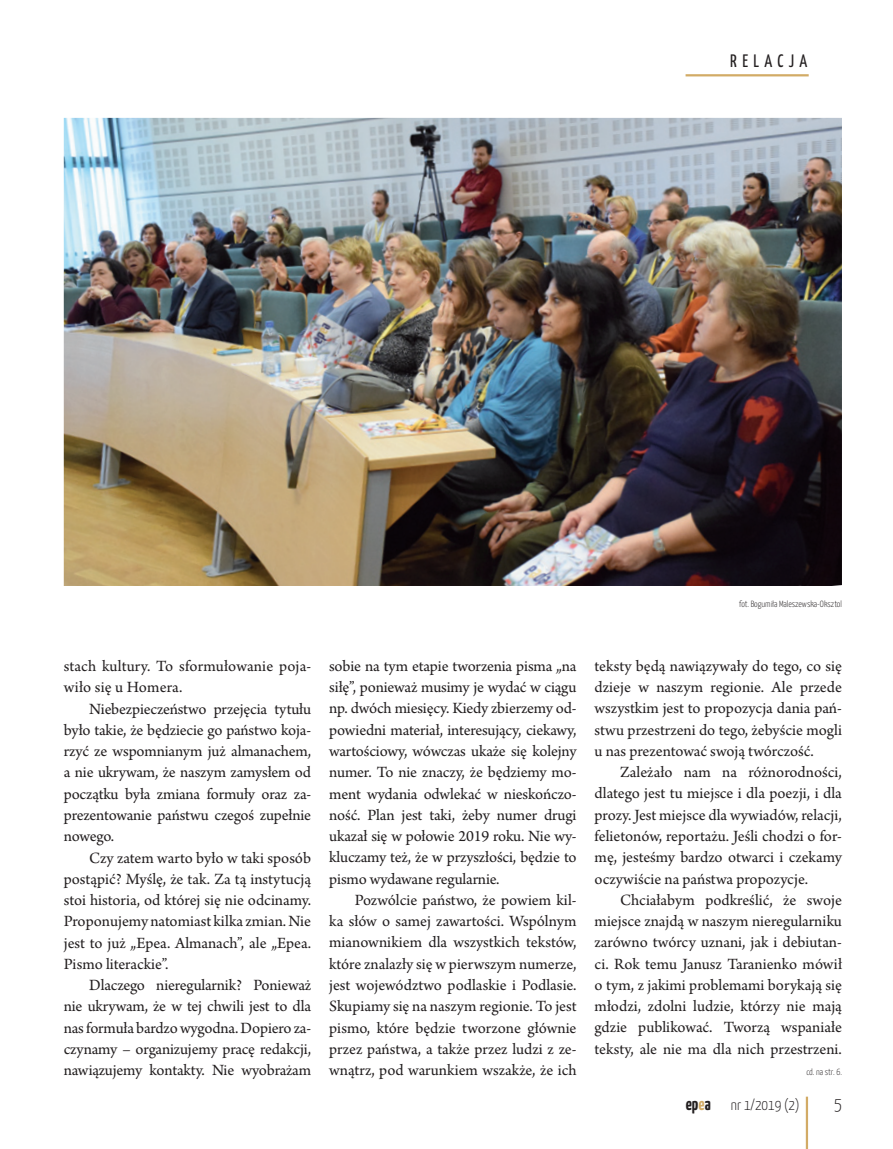
<style>
.page{position:relative;width:893px;height:1149px;background:#fff}
.page>*{position:absolute;margin:0;border:0;box-sizing:border-box;transform-origin:0 0}
.t1{font:18px "Yanone Kaffeesatz";letter-spacing:.3em;color:#231f20}
.t2{font:300 18px "Yanone Kaffeesatz";color:#231f20}
.t3{font:16.5px/21.3px "Arno Pro";letter-spacing:-.005em;color:#231f20;text-align:justify}
.t4{font:300 15px "Yanone Kaffeesatz";color:#231f20}
.t5{font:300 9px "Yanone Kaffeesatz";color:#231f20}
.s1{font-weight:700;font-size:18px}
.s2{font-weight:700;font-size:18px;color:#d2ab66}
</style>
<div class="page">
<hr style="left:806px;top:1096px;width:2px;height:52px;background:#d2ab66">
<hr style="left:686px;top:74px;width:123px;height:2px;background:#d2ab66">
<img style="left:64px;top:118px;width:778px;height:467px">
<p class="t1" style="left:730px;top:50px;width:79px">RELACJA</p>
<p class="t5" style="left:739px;top:598px;width:104px">fot. Bogumiła Maleszewska-Oksztol</p>
<p class="t3" style="left:64px;top:656px;width:249px">stach kultury. To sformułowanie poja&shy;wiło się u Homera.</p>
<p class="t3" style="left:64px;top:698px;width:249px;text-indent:26px">Niebezpieczeństwo przejęcia tytułu było takie, że będziecie go państwo koja&shy;rzyć ze wspomnianym już almanachem, a nie ukrywam, że naszym zamysłem od początku była zmiana formuły oraz za&shy;prezentowanie państwu czegoś zupełnie nowego.</p>
<p class="t3" style="left:64px;top:847px;width:249px;text-indent:26px">Czy zatem warto było w taki sposób postąpić? Myślę, że tak. Za tą instytucją stoi historia, od której się nie odcinamy.<br>Proponujemy natomiast kilka zmian. Nie jest to już „Epea. Almanach”, ale „Epea.<br>Pismo literackie”.</p>
<p class="t3" style="left:64px;top:975px;width:249px;text-indent:26px">Dlaczego nieregularnik? Ponieważ nie ukrywam, że w tej chwili jest to dla nas formuła bardzo wygodna. Dopiero za&shy;czynamy – organizujemy pracę redakcji, nawiązujemy kontakty. Nie wyobrażam</p>
<p class="t3" style="left:329px;top:656px;width:249px">sobie na tym etapie tworzenia pisma „na siłę”, ponieważ musimy je wydać w ciągu np. dwóch miesięcy. Kiedy zbierzemy od&shy;powiedni materiał, interesujący, ciekawy, wartościowy, wówczas ukaże się kolejny numer. To nie znaczy, że będziemy mo&shy;ment wydania odwlekać w nieskończo&shy;ność. Plan jest taki, żeby numer drugi ukazał się w połowie 2019 roku. Nie wy&shy;kluczamy też, że w przyszłości, będzie to pismo wydawane regularnie.</p>
<p class="t3" style="left:329px;top:889px;width:249px;text-indent:26px">Pozwólcie państwo, że powiem kil&shy;ka słów o samej zawartości. Wspólnym mianownikiem dla wszystkich tekstów, które znalazły się w pierwszym numerze, jest województwo podlaskie i Podlasie.<br>Skupiamy się na naszym regionie. To jest pismo, które będzie tworzone głównie przez państwa, a także przez ludzi z ze&shy;wnątrz, pod warunkiem wszakże, że ich</p>
<p class="t3" style="left:595px;top:656px;width:249px">teksty będą nawiązywały do tego, co się dzieje w naszym regionie. Ale przede wszystkim jest to propozycja dania pań&shy;stwu przestrzeni do tego, żebyście mogli u nas prezentować swoją twórczość.</p>
<p class="t3" style="left:595px;top:762px;width:249px;text-indent:26px">Zależało nam na różnorodności, dlatego jest tu miejsce i dla poezji, i dla prozy. Jest miejsce dla wywiadów, relacji, felietonów, reportażu. Jeśli chodzi o for&shy;mę, jesteśmy bardzo otwarci i czekamy oczywiście na państwa propozycje.</p>
<p class="t3" style="left:595px;top:889px;width:249px;text-indent:26px">Chciałabym podkreślić, że swoje miejsce znajdą w naszym nieregularniku zarówno twórcy uznani, jak i debiutan&shy;ci. Rok temu Janusz Taranienko mówił o tym, z jakimi problemami borykają się młodzi, zdolni ludzie, którzy nie mają gdzie publikować. Tworzą wspaniałe teksty, ale nie ma dla nich przestrzeni.</p>
<p class="t5" style="left:806px;top:1066px;width:37px">cd. na str. 6.</p>
<p class="t4" style="left:686px;top:1095px;width:115px"><span class="s1">ep</span><span class="s2">e</span><span class="s1">a</span> nr 1/2019 (2)</p>
<p class="t2" style="left:834px;top:1092px;width:9px">5</p>
</div>
